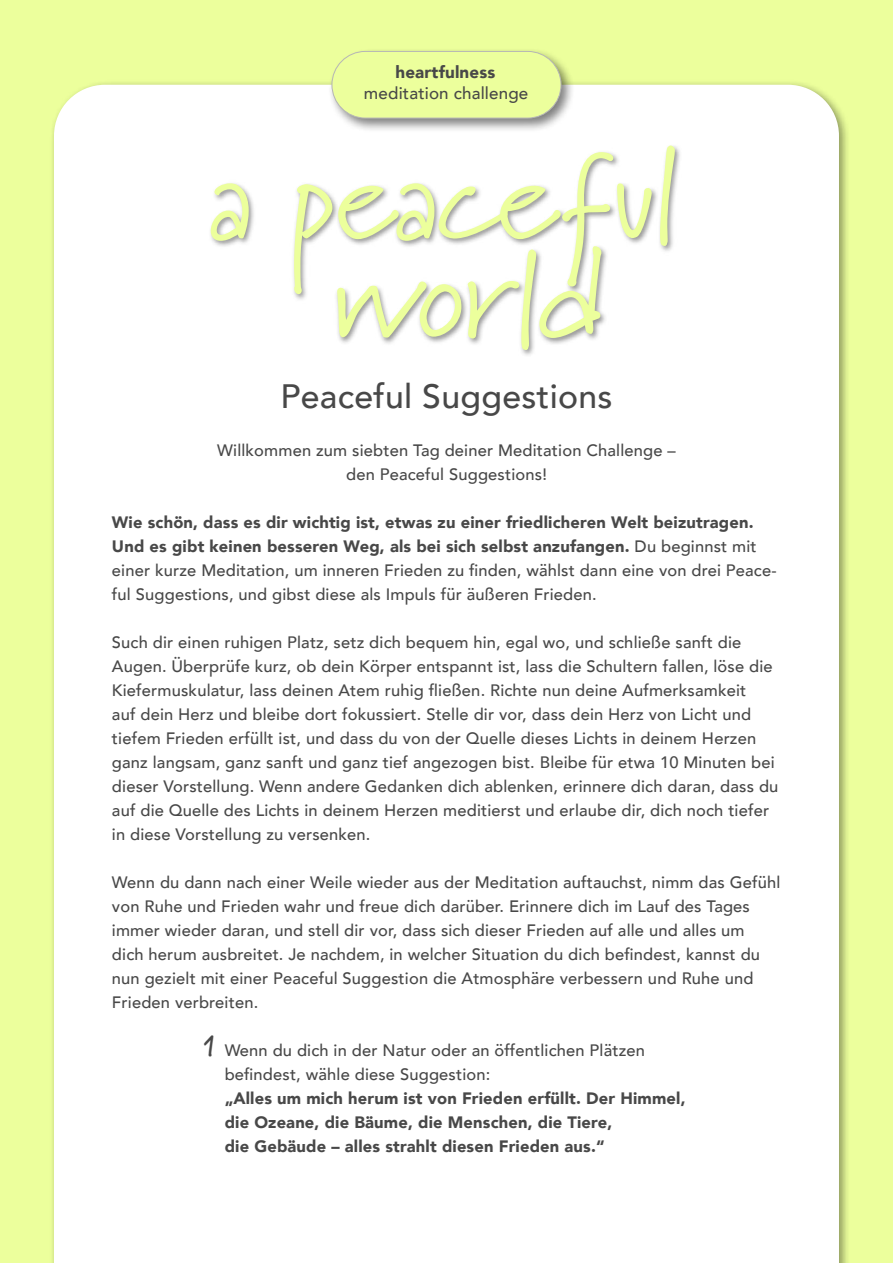
<style>
.page{position:relative;width:893px;height:1263px;background:#fff}
.page>*{position:absolute;margin:0;border:0;box-sizing:border-box;transform-origin:0 0}
.t1{font:127.8px/97.6px "Marydale";letter-spacing:-.015em;color:#ecff9c;text-align:center}
.t2{font:500 33.75px "Avenir";letter-spacing:.01em;color:#484848}
.t3{font:500 16.95px "Avenir";letter-spacing:.01em;color:#484848}
.t4{font:900 16.95px "Avenir";letter-spacing:.01em;color:#484848}
.t5{font:500 16.5px/24px "Avenir";letter-spacing:.01em;color:#484848}
.t6{font:900 16.5px/24px "Avenir";letter-spacing:.01em;color:#484848}
.s1{font-weight:900}
.s2{font-family:"Marydale";font-weight:700;font-size:31.5px}
</style>
<div class="page">
<div style="left:0;top:0;width:892px;height:1263px;background:#ecff9c"></div>
<div style="left:49px;top:80px;width:801px;height:1183px;background:#000;opacity:.4"></div>
<div style="left:54px;top:85px;width:785px;height:1178px;background:#fff"></div>
<div style="left:328px;top:47px;width:247px;height:86px;background:#000;opacity:.5"></div>
<div style="left:332px;top:51px;width:229px;height:67px;background:#ecff9c;border-radius:33px"></div>
<div style="left:332px;top:51px;width:229px;height:67px;border:1px solid #b6b6b6;border-radius:33px"></div>
<svg style="left:208px;top:143px;width:474px;height:214px;background:#f0f0f0"></svg>
<p class="t4" style="left:395px;top:58px;width:101px">heartfulness</p>
<p class="t3" style="left:364px;top:78px;width:166px">meditation challenge</p>
<h1 class="t1" style="left:207px;top:146px;width:473px">a peaceful world</h1>
<h2 class="t2" style="left:280px;top:367px;width:334px">Peaceful Suggestions</h2>
<p class="t5" style="left:217px;top:437px;width:460px;text-align:center">Willkommen zum siebten Tag deiner Meditation Challenge – den Peaceful Suggestions!</p>
<p class="t5" style="left:112px;top:509px;width:666px"><span class="s1">Wie schön, dass es dir wichtig ist, etwas zu einer friedlicheren Welt beizutragen.<br>Und es gibt keinen besseren Weg, als bei sich selbst anzufangen.</span> Du beginnst mit einer kurze Meditation, um inneren Frieden zu finden, wählst dann eine von drei Peace&shy;ful Suggestions, und gibst diese als Impuls für äußeren Frieden.</p>
<p class="t5" style="left:112px;top:629px;width:668px">Such dir einen ruhigen Platz, setz dich bequem hin, egal wo, und schließe sanft die Augen. Überprüfe kurz, ob dein Körper entspannt ist, lass die Schultern fallen, löse die Kiefermuskulatur, lass deinen Atem ruhig fließen. Richte nun deine Aufmerksamkeit<br>auf dein Herz und bleibe dort fokussiert. Stelle dir vor, dass dein Herz von Licht und tiefem Frieden erfüllt ist, und dass du von der Quelle dieses Lichts in deinem Herzen ganz langsam, ganz sanft und ganz tief angezogen bist. Bleibe für etwa 10 Minuten bei dieser Vorstellung. Wenn andere Gedanken dich ablenken, erinnere dich daran, dass du auf die Quelle des Lichts in deinem Herzen meditierst und erlaube dir, dich noch tiefer in diese Vorstellung zu versenken.</p>
<p class="t5" style="left:112px;top:869px;width:670px">Wenn du dann nach einer Weile wieder aus der Meditation auftauchst, nimm das Gefühl von Ruhe und Frieden wahr und freue dich darüber. Erinnere dich im Lauf des Tages immer wieder daran, und stell dir vor, dass sich dieser Frieden auf alle und alles um dich herum ausbreitet. Je nachdem, in welcher Situation du dich befindest, kannst du nun gezielt mit einer Peaceful Suggestion die Atmosphäre verbessern und Ruhe und Frieden verbreiten.</p>
<p class="t5" style="left:225px;top:1037px;width:422px;text-indent:-21px"><span class="s2">1</span> Wenn du dich in der Natur oder an öffentlichen Plätzen befindest, wähle diese Suggestion:</p>
<p class="t6" style="left:225px;top:1086px;width:462px">„Alles um mich herum ist von Frieden erfüllt. Der Himmel, die Ozeane, die Bäume, die Menschen, die Tiere,<br>die Gebäude – alles strahlt diesen Frieden aus.“</p>
</div>
